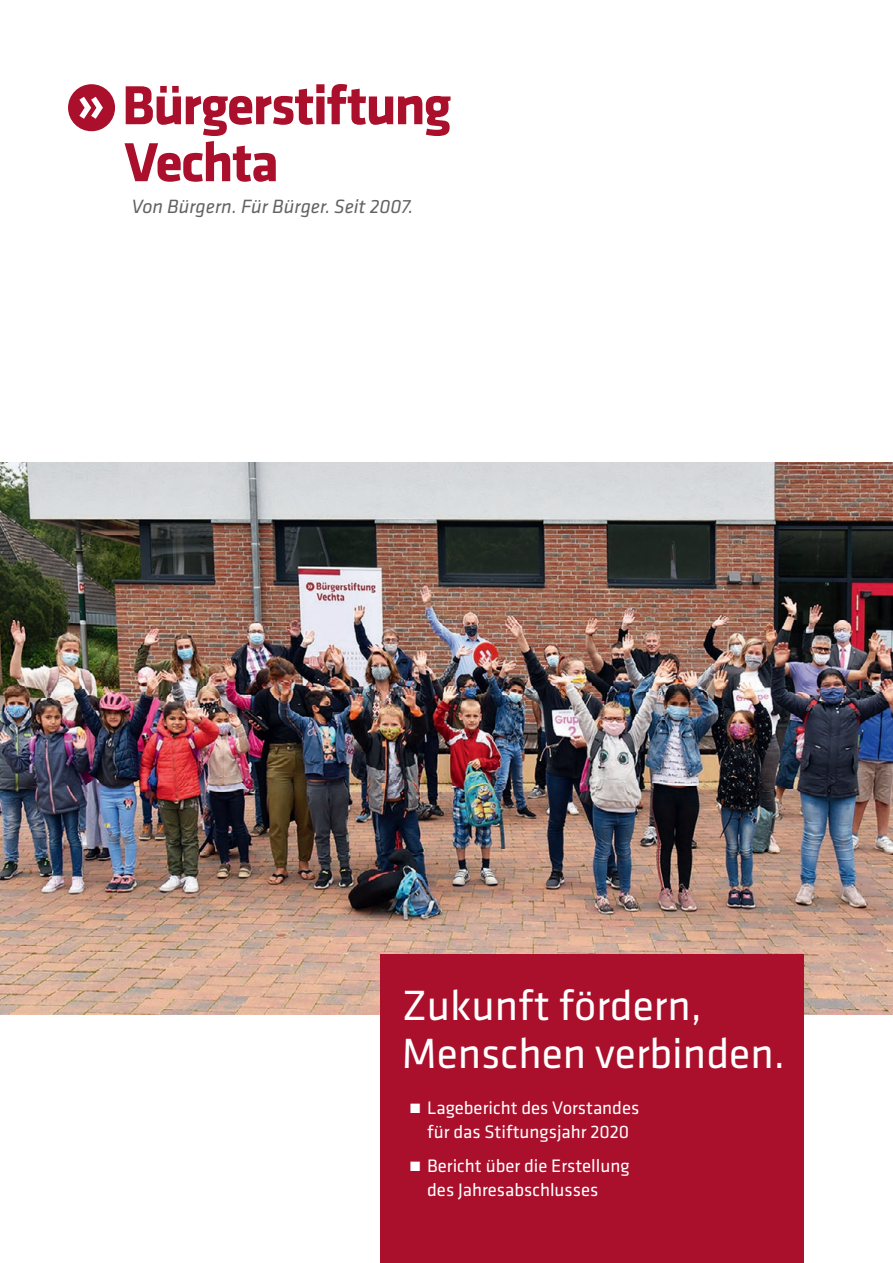
<style>
.page{position:relative;width:893px;height:1263px;background:#fff}
.page>*{position:absolute;margin:0;border:0;box-sizing:border-box;transform-origin:0 0}
.t1{font:43.8px/48.2px "Klavika";color:#fff}
.t2{font:italic 19.95px "Klavika";color:#636366}
.t3{font:18.75px/24px "Klavika";color:#fff;text-align:center}
</style>
<div class="page">
<img style="left:0;top:462px;width:893px;height:552px">
<div style="left:381px;top:955px;width:423px;height:308px;background:#aa0f2b"></div>
<svg style="left:68px;top:84px;width:47px;height:47px"></svg>
<svg style="left:125px;top:84px;width:326px;height:98px"></svg>
<p class="t2" style="left:132px;top:194px;width:283px">Von Bürgern. Für Bürger. Seit 2007.</p>
<h1 class="t1" style="left:402px;top:980px;width:385px">Zukunft fördern,<br>Menschen verbinden.</h1>
<p class="t3" style="left:410px;top:1095px;width:231px">■ Lagebericht des Vorstandes für das Stiftungsjahr 2020</p>
<p class="t3" style="left:427px;top:1153px;width:204px;text-align:left;text-indent:-17px">■ Bericht über die Erstellung des Jahresabschlusses</p>
</div>
